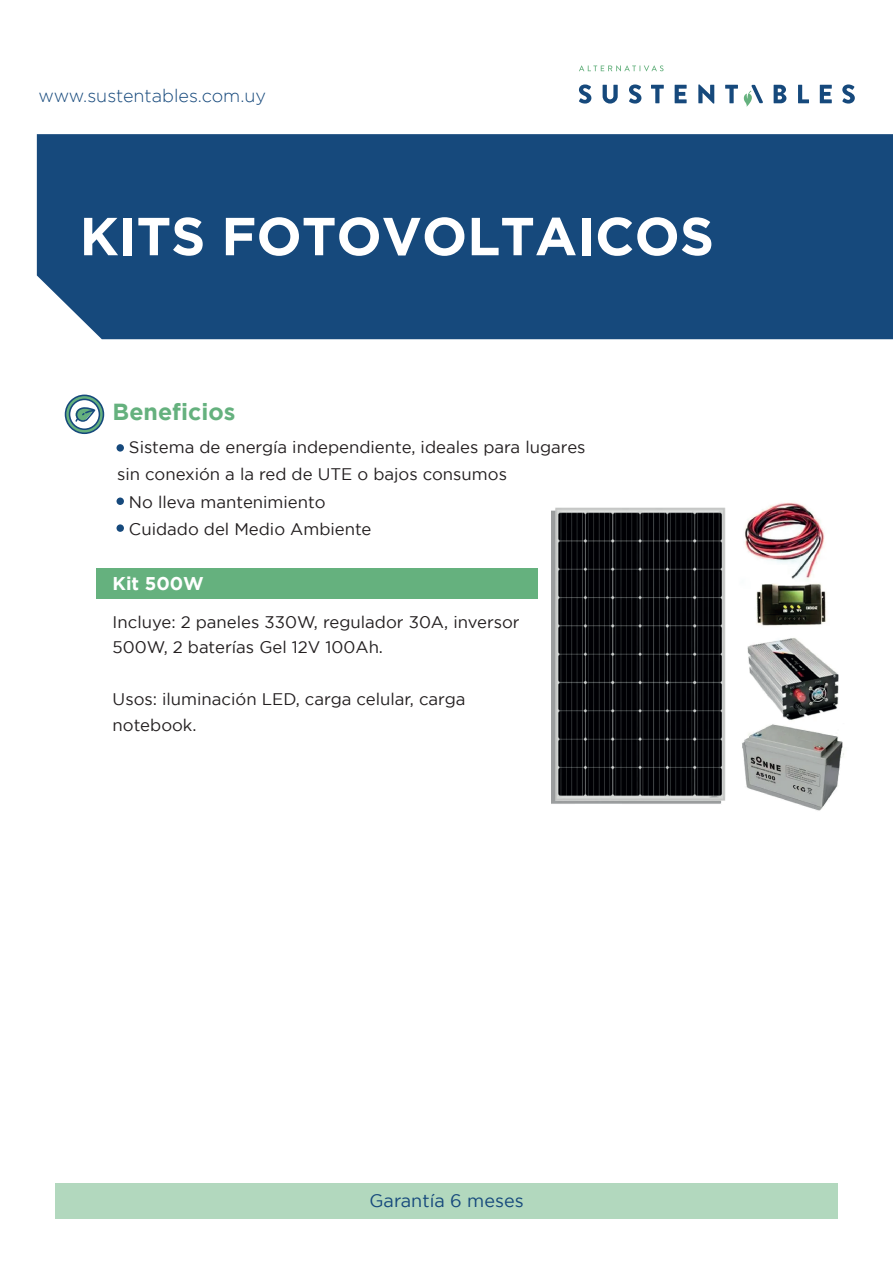
<style>
.page{position:relative;width:893px;height:1263px;background:#fff}
.page>*{position:absolute;margin:0;border:0;box-sizing:border-box;transform-origin:0 0}
.t1{font:700 53.4px "Gotham";color:#fff}
.t2{font:700 23.25px "Gotham";color:#65b17e}
.t3{font:700 18.45px "Gotham";color:#fff}
.t4{font:300 18px "Gotham";color:#16497c}
.t5{font:18px "Gotham";color:#16497c}
.t6{font:16.8px/25.8px "Gotham";color:#231f20}
</style>
<div class="page">
<div style="left:96px;top:568px;width:516px;height:31px;background:#65b17e"></div>
<div style="left:538px;top:497px;width:205px;height:322px;background:#fff"></div>
<img style="left:551px;top:507px;width:175px;height:297px">
<div style="left:37px;top:134px;width:856px;height:205px;background:#16497c"></div>
<svg style="left:579px;top:84px;width:12px;height:20px"></svg>
<svg style="left:603px;top:85px;width:15px;height:19px"></svg>
<svg style="left:629px;top:84px;width:12px;height:20px"></svg>
<svg style="left:651px;top:85px;width:13px;height:18px"></svg>
<svg style="left:675px;top:85px;width:12px;height:18px"></svg>
<svg style="left:698px;top:84px;width:16px;height:20px"></svg>
<svg style="left:725px;top:85px;width:13px;height:18px"></svg>
<svg style="left:774px;top:85px;width:12px;height:18px"></svg>
<svg style="left:798px;top:85px;width:11px;height:18px"></svg>
<svg style="left:820px;top:85px;width:12px;height:18px"></svg>
<svg style="left:842px;top:84px;width:13px;height:20px"></svg>
<svg style="left:744px;top:85px;width:19px;height:22px"></svg>
<svg style="left:579px;top:65px;width:85px;height:6px"></svg>
<svg style="left:65px;top:395px;width:39px;height:39px"></svg>
<div style="left:117px;top:444px;width:7px;height:8px;background:#16497c;border-radius:50%"></div>
<div style="left:117px;top:497px;width:7px;height:8px;background:#16497c;border-radius:50%"></div>
<div style="left:117px;top:524px;width:7px;height:8px;background:#16497c;border-radius:50%"></div>
<img style="left:742px;top:502px;width:102px;height:309px">
<div style="left:55px;top:1183px;width:782px;height:35px;background:#b2d8be"></div>
<p class="t4" style="left:38px;top:86px;width:229px">www.sustentables.com.uy</p>
<h1 class="t1" style="left:80px;top:205px;width:636px">KITS FOTOVOLTAICOS</h1>
<h2 class="t2" style="left:113px;top:398px;width:124px">Beneficios</h2>
<p class="t6" style="left:117px;top:434px;width:470px;line-height:27px">- Sistema de energía independiente, ideales para lugares sin conexión a la red de UTE o bajos consumos</p>
<p class="t6" style="left:117px;top:488px;width:210px">- No lleva mantenimiento</p>
<p class="t6" style="left:117px;top:515px;width:256px">- Cuidado del Medio Ambiente</p>
<p class="t3" style="left:113px;top:573px;width:93px">Kit 500W</p>
<p class="t6" style="left:113px;top:609px;width:409px">Incluye: 2 paneles 330W, regulador 30A, inversor<br>500W, 2 baterías Gel 12V 100Ah.</p>
<p class="t6" style="left:113px;top:686px;width:354px">Usos: iluminación LED, carga celular, carga notebook.</p>
<p class="t5" style="left:369px;top:1191px;width:156px">Garantía 6 meses</p>
</div>
